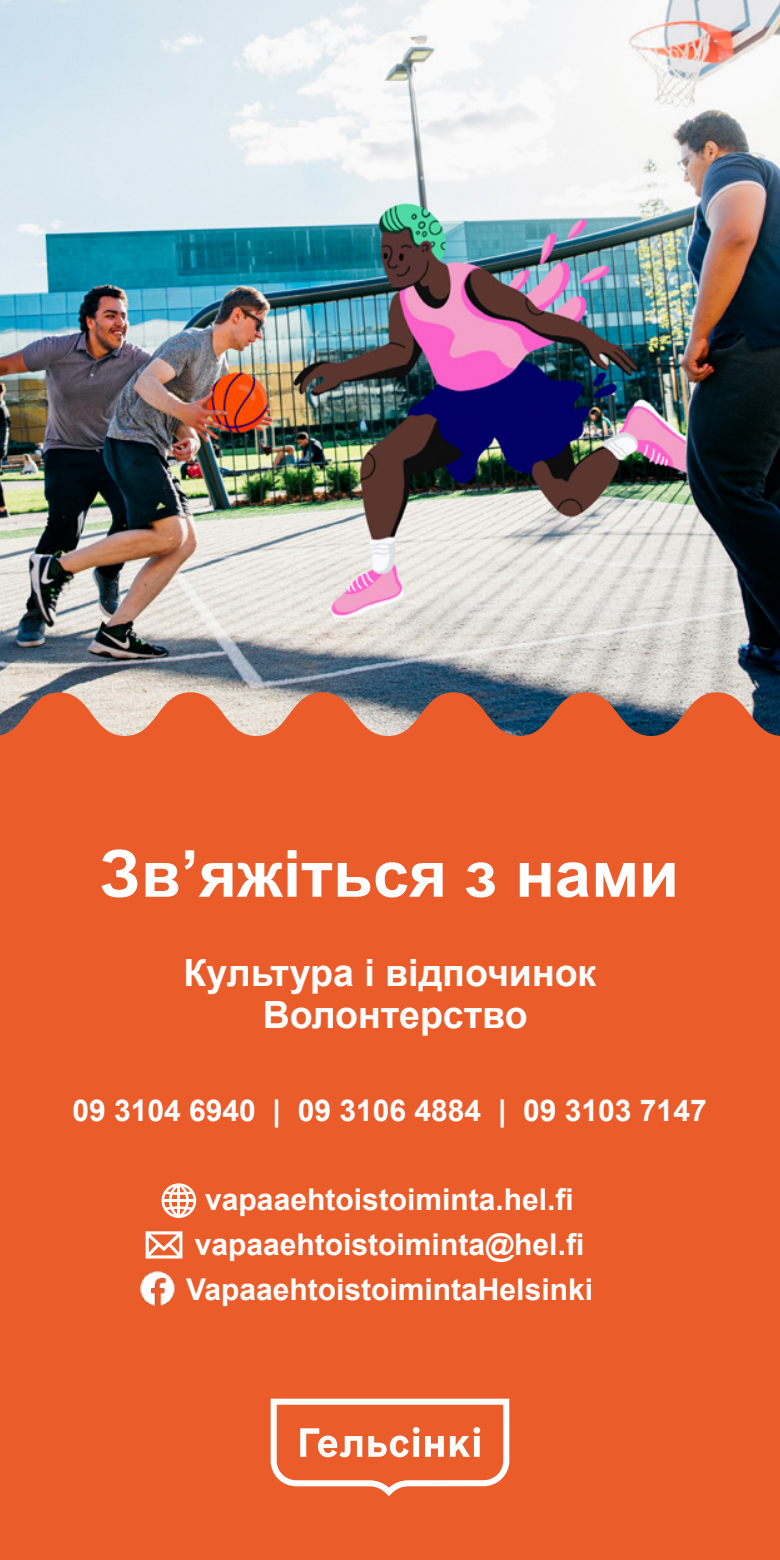
<style>
.page{position:relative;width:780px;height:1560px;background:#fff}
.page>*{position:absolute;margin:0;border:0;box-sizing:border-box;transform-origin:0 0}
.t1{font:700 65px "Arial";color:#fff}
.t2{font:700 37.5px/42.5px "Arial";color:#fff;text-align:center}
.t3{font:700 30px/45px "Arial";color:#fff;text-align:center}
</style>
<div class="page">
<img style="left:0;top:0;width:780px;height:692px">
<div style="left:0;top:692px;width:780px;height:867px;background:#ea5c29"></div>
<svg style="left:161px;top:1183px;width:35px;height:34px"></svg>
<img style="left:141px;top:1271px;width:34px;height:34px">
<svg style="left:146px;top:1231px;width:36px;height:27px"></svg>
<svg style="left:270px;top:1398px;width:239px;height:97px"></svg>
<h1 class="t1" style="left:100px;top:831px;width:580px">Зв’яжіться з нами</h1>
<p class="t2" style="left:183px;top:952px;width:414px">Культура і відпочинок<br>Волонтерство</p>
<p class="t3" style="left:72px;top:1088px;width:635px">09 3104 6940 | 09 3106 4884 | 09 3103 7147</p>
<p class="t3" style="left:186px;top:1177px;width:408px">vapaaehtoistoiminta.hel.fi vapaaehtoistoiminta@hel.fi<br>VapaaehtoistoimintaHelsinki</p>
</div>
